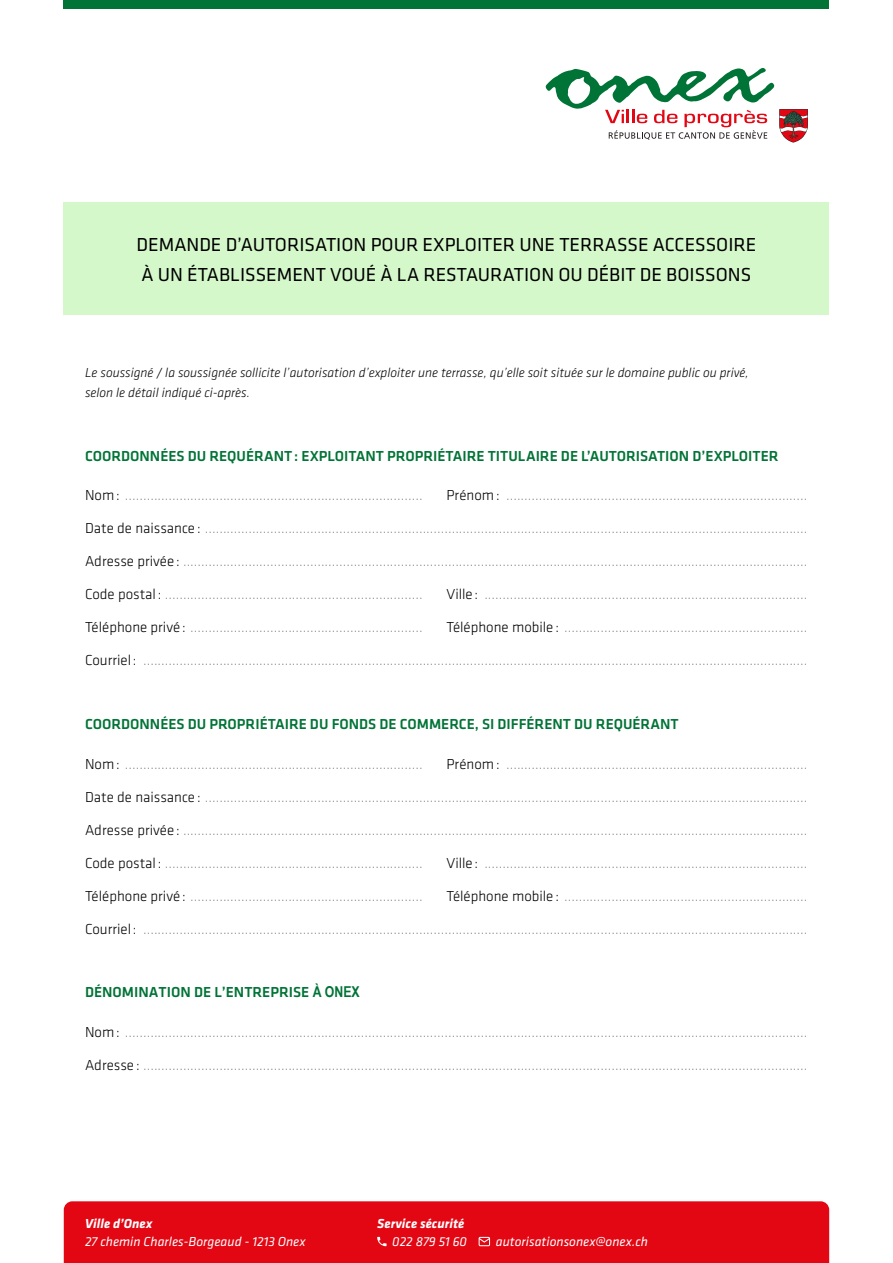
<style>
.page{position:relative;width:893px;height:1263px;background:#fff}
.page>*{position:absolute;margin:0;border:0;box-sizing:border-box;transform-origin:0 0}
.t1{font:19.5px/30px "Klavika";color:#000}
.t2{font:300 15px "Klavika";color:#878787}
.t3{font:500 15px "Klavika";color:#007336}
.t4{font:italic 300 13.5px/19.5px "Klavika";color:#000}
.t5{font:italic 13.5px "Klavika";color:#fff}
.t6{font:italic 700 13.5px "Klavika";color:#fff}
.s1{color:#000}
.s2{font-family:"Arial Narrow";font-weight:700}
</style>
<div class="page">
<div style="left:64px;top:0;width:765px;height:9px;background:#007336"></div>
<svg style="left:545px;top:68px;width:263px;height:75px"></svg>
<div style="left:64px;top:202px;width:765px;height:113px;background:#d4f8ca"></div>
<div style="left:64px;top:1201px;width:765px;height:62px;background:#e30613"></div>
<svg style="left:377px;top:1237px;width:10px;height:9px"></svg>
<svg style="left:479px;top:1237px;width:11px;height:9px"></svg>
<h1 class="t1" style="left:137px;top:229px;width:621px">DEMANDE D’AUTORISATION POUR EXPLOITER UNE TERRASSE ACCESSOIRE<br>À UN ÉTABLISSEMENT VOUÉ À LA RESTAURATION OU DÉBIT DE BOISSONS</h1>
<p class="t4" style="left:85px;top:363px;width:665px">Le soussigné / la soussignée sollicite l’autorisation d’exploiter une terrasse, qu’elle soit située sur le domaine public ou privé, selon le détail indiqué ci-après.</p>
<p class="t3" style="left:85px;top:445px;width:695px">COORDONNÉES DU REQUÉRANT: EXPLOITANT PROPRIÉTAIRE TITULAIRE DE L’AUTORISATION D’EXPLOITER</p>
<p class="t2" style="left:85px;top:485px;width:339px"><span class="s1">Nom:</span> ..................................................................................</p>
<p class="t2" style="left:446px;top:485px;width:362px"><span class="s1">Prénom:</span> ...................................................................................</p>
<p class="t2" style="left:85px;top:518px;width:724px"><span class="s1">Date de naissance :</span> ......................................................................................................................................................................</p>
<p class="t2" style="left:85px;top:551px;width:724px"><span class="s1">Adresse privée :</span> ............................................................................................................................................................................</p>
<p class="t2" style="left:85px;top:584px;width:339px"><span class="s1">Code postal :</span> .......................................................................</p>
<p class="t2" style="left:446px;top:584px;width:362px"><span class="s1">Ville :</span> .........................................................................................</p>
<p class="t2" style="left:85px;top:617px;width:339px"><span class="s1">Téléphone privé :</span> ................................................................</p>
<p class="t2" style="left:446px;top:617px;width:362px"><span class="s1">Téléphone mobile :</span> ...................................................................</p>
<p class="t2" style="left:85px;top:650px;width:724px"><span class="s1">Courriel :</span> .......................................................................................................................................................................................</p>
<p class="t3" style="left:85px;top:714px;width:595px">COORDONNÉES DU PROPRIÉTAIRE DU FONDS DE COMMERCE, SI DIFFÉRENT DU REQUÉRANT</p>
<p class="t2" style="left:85px;top:754px;width:339px"><span class="s1">Nom:</span> ..................................................................................</p>
<p class="t2" style="left:446px;top:754px;width:362px"><span class="s1">Prénom:</span> ...................................................................................</p>
<p class="t2" style="left:85px;top:787px;width:724px"><span class="s1">Date de naissance :</span> ......................................................................................................................................................................</p>
<p class="t2" style="left:85px;top:820px;width:724px"><span class="s1">Adresse privée :</span> ............................................................................................................................................................................</p>
<p class="t2" style="left:85px;top:853px;width:339px"><span class="s1">Code postal :</span> .......................................................................</p>
<p class="t2" style="left:446px;top:853px;width:362px"><span class="s1">Ville :</span> .........................................................................................</p>
<p class="t2" style="left:85px;top:886px;width:339px"><span class="s1">Téléphone privé :</span> ................................................................</p>
<p class="t2" style="left:446px;top:886px;width:362px"><span class="s1">Téléphone mobile :</span> ...................................................................</p>
<p class="t2" style="left:85px;top:919px;width:724px"><span class="s1">Courriel :</span> .......................................................................................................................................................................................</p>
<p class="t3" style="left:85px;top:982px;width:276px">DÉNOMINATION DE L’ENTREPRISE <span class="s2">À ONEX</span></p>
<p class="t2" style="left:85px;top:1023px;width:724px"><span class="s1">Nom:</span> ............................................................................................................................................................................................</p>
<p class="t2" style="left:85px;top:1056px;width:724px"><span class="s1">Adresse :</span> .......................................................................................................................................................................................</p>
<p class="t6" style="left:85px;top:1214px;width:69px">Ville d’Onex</p>
<p class="t5" style="left:85px;top:1233px;width:222px">27 chemin Charles-Borgeaud - 1213 Onex</p>
<p class="t6" style="left:377px;top:1214px;width:89px">Service sécurité</p>
<p class="t5" style="left:392px;top:1233px;width:76px">022 879 51 60</p>
<p class="t5" style="left:496px;top:1233px;width:154px">autorisationsonex@onex.ch</p>
</div>
